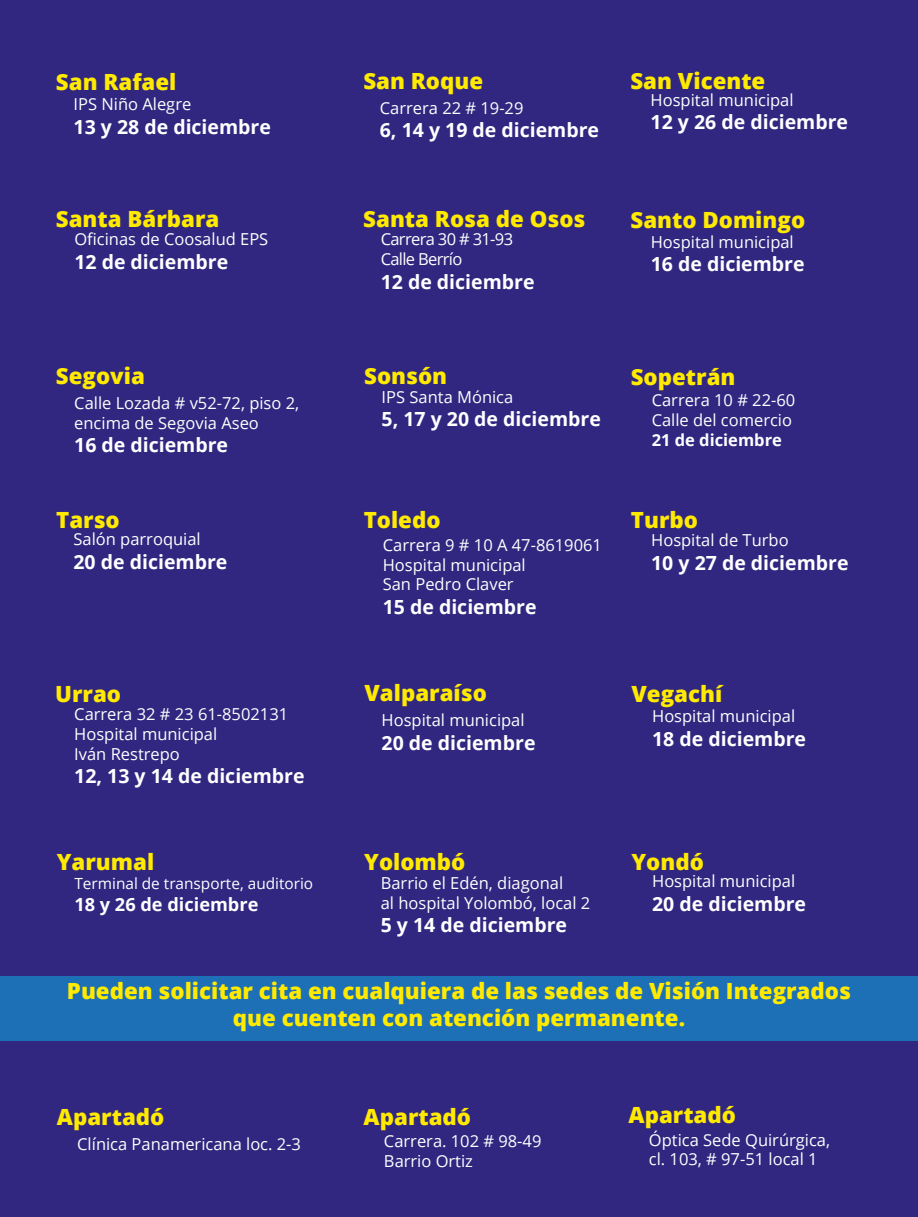
<style>
.page{position:relative;width:918px;height:1217px;background:#312780}
.page>*{position:absolute;margin:0;border:0;box-sizing:border-box;transform-origin:0 0}
.t1{font:800 22.35px/26.7px "Open Sans";color:#ffea00;text-align:center}
.t2{font:700 19.5px "Open Sans";color:#fff}
.t3{font:700 18.15px "Open Sans";color:#fff}
.t4{font:16.5px/19.8px "Open Sans";color:#fff}
.t5{font:16.5px/19.8px "Open Sans";letter-spacing:-.04em;color:#fff}
.t6{font:700 16.5px "Open Sans";color:#fff}
.t7{font:15.45px "Open Sans";color:#fff}
</style>
<div class="page">
<div style="left:0;top:976px;width:918px;height:64px;background:#1d70b5"></div>
<h1 class="t1" style="left:56px;top:67px;width:122px">San Rafael</h1>
<p class="t4" style="left:74px;top:94px;width:119px">IPS Niño Alegre</p>
<p class="t2" style="left:74px;top:113px;width:199px">13 y 28 de diciembre</p>
<h1 class="t1" style="left:363px;top:67px;width:121px">San Roque</h1>
<p class="t4" style="left:380px;top:98px;width:145px">Carrera 22 # 19-29</p>
<p class="t2" style="left:380px;top:117px;width:221px">6, 14 y 19 de diciembre</p>
<h1 class="t1" style="left:630px;top:67px;width:136px">San Vicente</h1>
<p class="t4" style="left:651px;top:90px;width:145px">Hospital municipal</p>
<p class="t2" style="left:651px;top:109px;width:199px">12 y 26 de diciembre</p>
<h1 class="t1" style="left:56px;top:205px;width:165px">Santa Bárbara</h1>
<p class="t4" style="left:74px;top:229px;width:196px">Oficinas de Coosalud EPS</p>
<p class="t2" style="left:74px;top:248px;width:155px">12 de diciembre</p>
<h1 class="t1" style="left:363px;top:205px;width:224px">Santa Rosa de Osos</h1>
<p class="t5" style="left:381px;top:229px;width:134px">Carrera 30 # 31-93<br>Calle Berrío</p>
<p class="t2" style="left:381px;top:268px;width:155px">12 de diciembre</p>
<h1 class="t1" style="left:631px;top:205px;width:176px">Santo Domingo</h1>
<p class="t4" style="left:651px;top:231px;width:145px">Hospital municipal</p>
<p class="t2" style="left:651px;top:250px;width:155px">16 de diciembre</p>
<h1 class="t1" style="left:56px;top:362px;width:91px">Segovia</h1>
<p class="t4" style="left:74px;top:393px;width:226px">Calle Lozada # v52-72, piso 2, encima de Segovia Aseo</p>
<p class="t2" style="left:74px;top:431px;width:155px">16 de diciembre</p>
<h1 class="t1" style="left:364px;top:361px;width:85px">Sonsón</h1>
<p class="t4" style="left:382px;top:386px;width:133px">IPS Santa Mónica</p>
<p class="t2" style="left:382px;top:405px;width:221px">5, 17 y 20 de diciembre</p>
<h1 class="t1" style="left:631px;top:362px;width:106px">Sopetrán</h1>
<p class="t4" style="left:652px;top:390px;width:145px">Carrera 10 # 22-60<br>Calle del comercio</p>
<p class="t6" style="left:652px;top:428px;width:132px">21 de diciembre</p>
<h1 class="t1" style="left:56px;top:505px;width:65px">Tarso</h1>
<h1 class="t1" style="left:364px;top:506px;width:78px">Toledo</h1>
<h1 class="t1" style="left:631px;top:506px;width:69px">Turbo</h1>
<p class="t4" style="left:74px;top:529px;width:129px">Salón parroquial</p>
<p class="t2" style="left:74px;top:548px;width:155px">20 de diciembre</p>
<p class="t4" style="left:383px;top:534px;width:221px">Carrera 9 # 10 A 47-8619061<br>Hospital municipal<br>San Pedro Claver</p>
<p class="t2" style="left:383px;top:593px;width:155px">15 de diciembre</p>
<p class="t4" style="left:651px;top:530px;width:139px">Hospital de Turbo</p>
<p class="t2" style="left:651px;top:549px;width:199px">10 y 27 de diciembre</p>
<h1 class="t1" style="left:55px;top:679px;width:67px">Urrao</h1>
<p class="t4" style="left:74px;top:704px;width:216px">Carrera 32 # 23 61-8502131<br>Hospital municipal<br>Iván Restrepo</p>
<p class="t2" style="left:74px;top:762px;width:232px">12, 13 y 14 de diciembre</p>
<h1 class="t1" style="left:364px;top:679px;width:124px">Valparaíso</h1>
<p class="t4" style="left:382px;top:710px;width:145px">Hospital municipal</p>
<p class="t2" style="left:382px;top:729px;width:155px">20 de diciembre</p>
<h1 class="t1" style="left:631px;top:679px;width:92px">Vegachí</h1>
<p class="t4" style="left:652px;top:706px;width:145px">Hospital municipal</p>
<p class="t2" style="left:652px;top:725px;width:155px">18 de diciembre</p>
<h1 class="t1" style="left:57px;top:847px;width:99px">Yarumal</h1>
<h1 class="t1" style="left:364px;top:847px;width:103px">Yolombó</h1>
<h1 class="t1" style="left:631px;top:847px;width:74px">Yondó</h1>
<p class="t7" style="left:74px;top:873px;width:240px">Terminal de transporte, auditorio</p>
<p class="t3" style="left:74px;top:892px;width:186px">18 y 26 de diciembre</p>
<p class="t4" style="left:381px;top:873px;width:211px">Barrio el Edén, diagonal<br>al hospital Yolombó, local 2</p>
<p class="t2" style="left:381px;top:911px;width:188px">5 y 14 de diciembre</p>
<p class="t4" style="left:652px;top:871px;width:145px">Hospital municipal</p>
<p class="t2" style="left:652px;top:890px;width:155px">20 de diciembre</p>
<h1 class="t1" style="left:67px;top:977px;width:786px">Pueden solicitar cita en cualquiera de las sedes de Visión Integrados que cuenten con atención permanente.</h1>
<h1 class="t1" style="left:57px;top:1102px;width:109px">Apartadó</h1>
<p class="t4" style="left:77px;top:1133px;width:225px">Clínica Panamericana loc. 2-3</p>
<h1 class="t1" style="left:364px;top:1102px;width:109px">Apartadó</h1>
<p class="t4" style="left:384px;top:1131px;width:159px">Carrera. 102 # 98-49<br>Barrio Ortiz</p>
<h1 class="t1" style="left:629px;top:1101px;width:109px">Apartadó</h1>
<p class="t4" style="left:649px;top:1129px;width:183px">Óptica Sede Quirúrgica, cl. 103, # 97-51 local 1</p>
</div>
